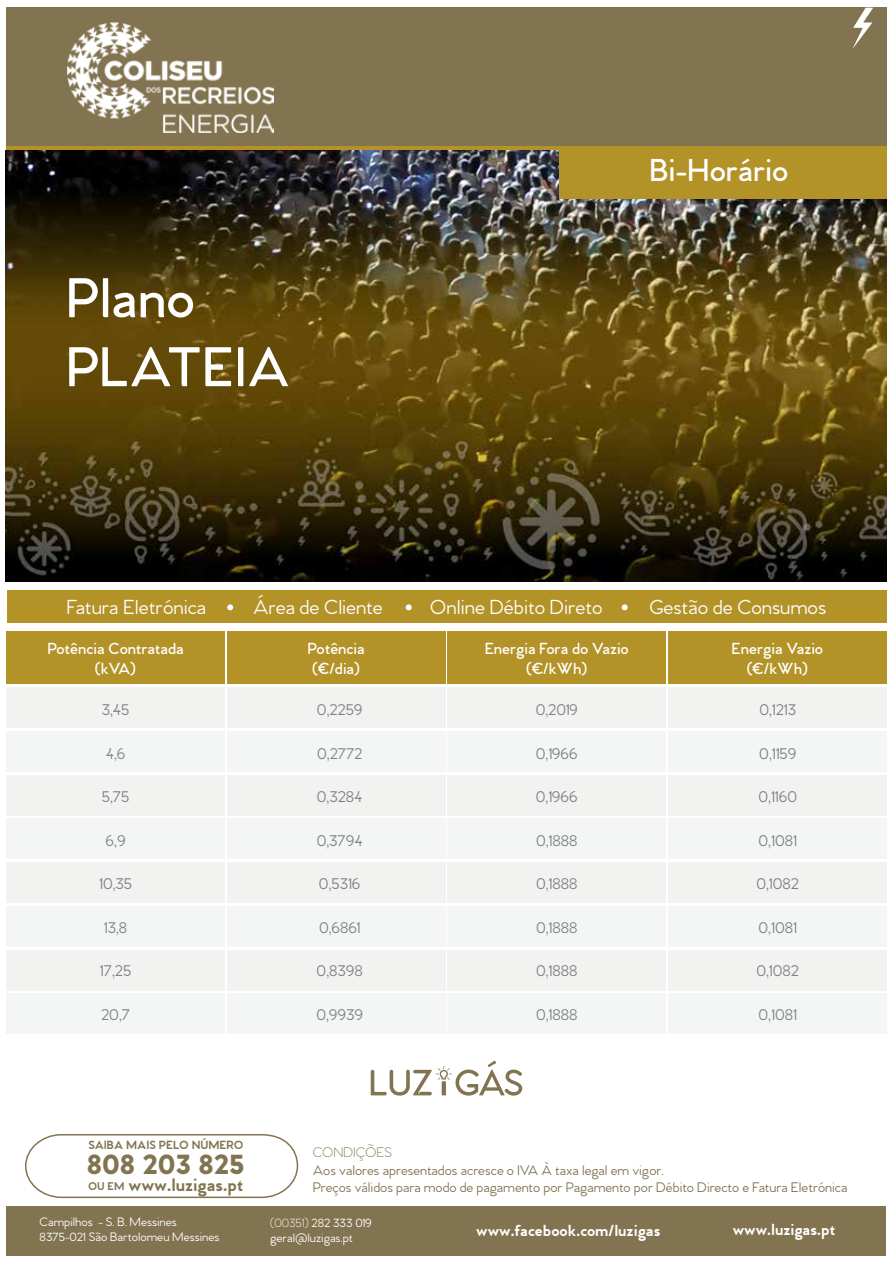
<style>
.page{position:relative;width:893px;height:1263px;background:#fff}
.page>*{position:absolute;margin:0;border:0;box-sizing:border-box;transform-origin:0 0}
.t1{font:600 57.45px/69px "Venti CF";color:#fff}
.t2{font:600 32.55px "Venti CF";color:#fff}
.t3{font:900 29.55px "Venti CF";color:#827450}
.t4{font:500 20.85px "Venti CF";color:#fff}
.t5{font:700 18.45px "Venti CF";color:#827450}
.t6{font:500 16.5px "Venti CF";color:#808184}
.t7{font:600 16.5px/19.8px "Venti CF";color:#fff;text-align:center}
.t8{font:700 16.5px "Venti CF";color:#fff}
.t9{font:500 14.25px/17.1px "Venti CF";color:#827450}
.t10{font:300 14.25px "Venti CF";color:#827450}
.t11{font:500 12.6px/15.1px "Venti CF";color:#fff}
.t12{font:700 12.3px "Venti CF";color:#827450}
.s1{font-size:11.55px}
.s2{font-weight:300}
</style>
<div class="page">
<div style="left:6px;top:8px;width:880px;height:138px;background:#827450"></div>
<div style="left:6px;top:146px;width:880px;height:5px;background:#b39328"></div>
<svg style="left:852px;top:8px;width:21px;height:41px"></svg>
<div style="left:6px;top:731px;width:219px;height:41px;background:#f4f5f5"></div>
<div style="left:6px;top:688px;width:219px;height:40px;background:#f2f2f1"></div>
<div style="left:6px;top:819px;width:219px;height:40px;background:#f4f5f5"></div>
<div style="left:6px;top:775px;width:219px;height:40px;background:#f2f2f1"></div>
<div style="left:6px;top:906px;width:219px;height:40px;background:#f4f5f5"></div>
<div style="left:6px;top:863px;width:219px;height:40px;background:#f2f2f1"></div>
<div style="left:6px;top:994px;width:219px;height:40px;background:#f4f5f5"></div>
<div style="left:6px;top:950px;width:219px;height:40px;background:#f2f2f1"></div>
<div style="left:6px;top:631px;width:219px;height:53px;background:#b39328"></div>
<div style="left:227px;top:731px;width:218px;height:41px;background:#f4f5f5"></div>
<div style="left:227px;top:688px;width:218px;height:40px;background:#f2f2f1"></div>
<div style="left:227px;top:819px;width:218px;height:40px;background:#f4f5f5"></div>
<div style="left:227px;top:775px;width:218px;height:40px;background:#f2f2f1"></div>
<div style="left:227px;top:906px;width:218px;height:40px;background:#f4f5f5"></div>
<div style="left:227px;top:863px;width:218px;height:40px;background:#f2f2f1"></div>
<div style="left:227px;top:994px;width:218px;height:40px;background:#f4f5f5"></div>
<div style="left:227px;top:950px;width:218px;height:40px;background:#f2f2f1"></div>
<div style="left:227px;top:631px;width:218px;height:53px;background:#b39328"></div>
<div style="left:448px;top:731px;width:218px;height:41px;background:#f4f5f5"></div>
<div style="left:448px;top:688px;width:218px;height:40px;background:#f2f2f1"></div>
<div style="left:448px;top:819px;width:218px;height:40px;background:#f4f5f5"></div>
<div style="left:448px;top:775px;width:218px;height:40px;background:#f2f2f1"></div>
<div style="left:448px;top:906px;width:218px;height:40px;background:#f4f5f5"></div>
<div style="left:448px;top:863px;width:218px;height:40px;background:#f2f2f1"></div>
<div style="left:448px;top:994px;width:218px;height:40px;background:#f4f5f5"></div>
<div style="left:448px;top:950px;width:218px;height:40px;background:#f2f2f1"></div>
<div style="left:448px;top:631px;width:218px;height:53px;background:#b39328"></div>
<div style="left:668px;top:731px;width:218px;height:41px;background:#f4f5f5"></div>
<div style="left:668px;top:688px;width:218px;height:40px;background:#f2f2f1"></div>
<div style="left:668px;top:819px;width:218px;height:40px;background:#f4f5f5"></div>
<div style="left:668px;top:775px;width:218px;height:40px;background:#f2f2f1"></div>
<div style="left:668px;top:906px;width:218px;height:40px;background:#f4f5f5"></div>
<div style="left:668px;top:863px;width:218px;height:40px;background:#f2f2f1"></div>
<div style="left:668px;top:994px;width:218px;height:40px;background:#f4f5f5"></div>
<div style="left:668px;top:950px;width:218px;height:40px;background:#f2f2f1"></div>
<div style="left:668px;top:631px;width:218px;height:53px;background:#b39328"></div>
<img style="left:6px;top:151px;width:880px;height:430px">
<div style="left:559px;top:150px;width:327px;height:49px;background:#b39328"></div>
<div style="left:7px;top:1206px;width:879px;height:49px;background:#827450"></div>
<svg style="left:25px;top:1134px;width:274px;height:65px"></svg>
<img style="left:67px;top:23px;width:207px;height:110px">
<svg style="left:371px;top:1060px;width:151px;height:35px"></svg>
<div style="left:7px;top:590px;width:879px;height:32px;background:#b39328"></div>
<svg style="left:227px;top:604px;width:6px;height:6px"></svg>
<svg style="left:406px;top:604px;width:6px;height:6px"></svg>
<svg style="left:622px;top:604px;width:6px;height:6px"></svg>
<h1 class="t1" style="left:66px;top:266px;width:226px">Plano<br>PLATEIA</h1>
<h2 class="t2" style="left:650px;top:150px;width:140px">Bi-Horário</h2>
<p class="t4" style="left:67px;top:594px;width:141px">Fatura Eletrónica</p>
<p class="t4" style="left:253px;top:594px;width:131px">Área de Cliente</p>
<p class="t4" style="left:430px;top:594px;width:174px">Online Débito Direto</p>
<p class="t4" style="left:649px;top:594px;width:178px">Gestão de Consumos</p>
<p class="t7" style="left:47px;top:639px;width:138px">Potência Contratada (kVA)</p>
<p class="t6" style="left:102px;top:700px;width:29px">3,45</p>
<p class="t6" style="left:106px;top:743px;width:21px">4,6</p>
<p class="t6" style="left:102px;top:787px;width:29px">5,75</p>
<p class="t6" style="left:106px;top:830px;width:21px">6,9</p>
<p class="t6" style="left:99px;top:874px;width:35px">10,35</p>
<p class="t6" style="left:104px;top:917px;width:25px">13,8</p>
<p class="t6" style="left:100px;top:961px;width:33px">17,25</p>
<p class="t6" style="left:101px;top:1004px;width:30px">20,7</p>
<p class="t12" style="left:88px;top:1137px;width:157px">SAIBA MAIS PELO NÚMERO</p>
<p class="t5" style="left:88px;top:1173px;width:157px"><span class="s1">OU EM</span> www.luzigas.pt</p>
<h3 class="t3" style="left:87px;top:1146px;width:159px">808 203 825</h3>
<p class="t7" style="left:308px;top:639px;width:59px;text-align:left">Potência (€/dia)</p>
<p class="t7" style="left:485px;top:639px;width:146px">Energia Fora do Vazio (€/kWh)</p>
<p class="t7" style="left:732px;top:639px;width:93px">Energia Vazio (€/kWh)</p>
<p class="t6" style="left:317px;top:700px;width:47px">0,2259</p>
<p class="t6" style="left:317px;top:743px;width:47px">0,2772</p>
<p class="t6" style="left:317px;top:787px;width:47px">0,3284</p>
<p class="t6" style="left:317px;top:830px;width:48px">0,3794</p>
<p class="t6" style="left:319px;top:874px;width:43px">0,5316</p>
<p class="t6" style="left:319px;top:917px;width:43px">0,6861</p>
<p class="t6" style="left:317px;top:961px;width:48px">0,8398</p>
<p class="t6" style="left:316px;top:1004px;width:48px">0,9939</p>
<p class="t6" style="left:536px;top:700px;width:44px">0,2019</p>
<p class="t6" style="left:536px;top:743px;width:43px">0,1966</p>
<p class="t6" style="left:536px;top:787px;width:43px">0,1966</p>
<p class="t6" style="left:536px;top:830px;width:43px">0,1888</p>
<p class="t6" style="left:536px;top:874px;width:43px">0,1888</p>
<p class="t6" style="left:536px;top:917px;width:43px">0,1888</p>
<p class="t6" style="left:536px;top:961px;width:43px">0,1888</p>
<p class="t6" style="left:536px;top:1004px;width:43px">0,1888</p>
<p class="t6" style="left:759px;top:700px;width:38px">0,1213</p>
<p class="t6" style="left:759px;top:743px;width:39px">0,1159</p>
<p class="t6" style="left:758px;top:787px;width:40px">0,1160</p>
<p class="t6" style="left:759px;top:830px;width:40px">0,1081</p>
<p class="t6" style="left:756px;top:874px;width:44px">0,1082</p>
<p class="t6" style="left:759px;top:917px;width:40px">0,1081</p>
<p class="t6" style="left:756px;top:961px;width:44px">0,1082</p>
<p class="t6" style="left:759px;top:1004px;width:40px">0,1081</p>
<p class="t10" style="left:313px;top:1144px;width:81px">CONDIÇÕES</p>
<p class="t9" style="left:313px;top:1162px;width:536px">Aos valores apresentados acresce o IVA À taxa legal em vigor.<br>Preços válidos para modo de pagamento por Pagamento por Débito Directo e Fatura Eletrónica</p>
<p class="t11" style="left:40px;top:1214px;width:181px">Campilhos - S. B. Messines<br>8375-021 São Bartolomeu Messines</p>
<p class="t8" style="left:476px;top:1220px;width:186px">www.facebook.com/luzigas</p>
<p class="t8" style="left:733px;top:1219px;width:104px">www.luzigas.pt</p>
<p class="t11" style="left:270px;top:1216px;width:103px"><span class="s2">(00351)</span> 282 333 019 geral@luzigas.pt</p>
</div>
